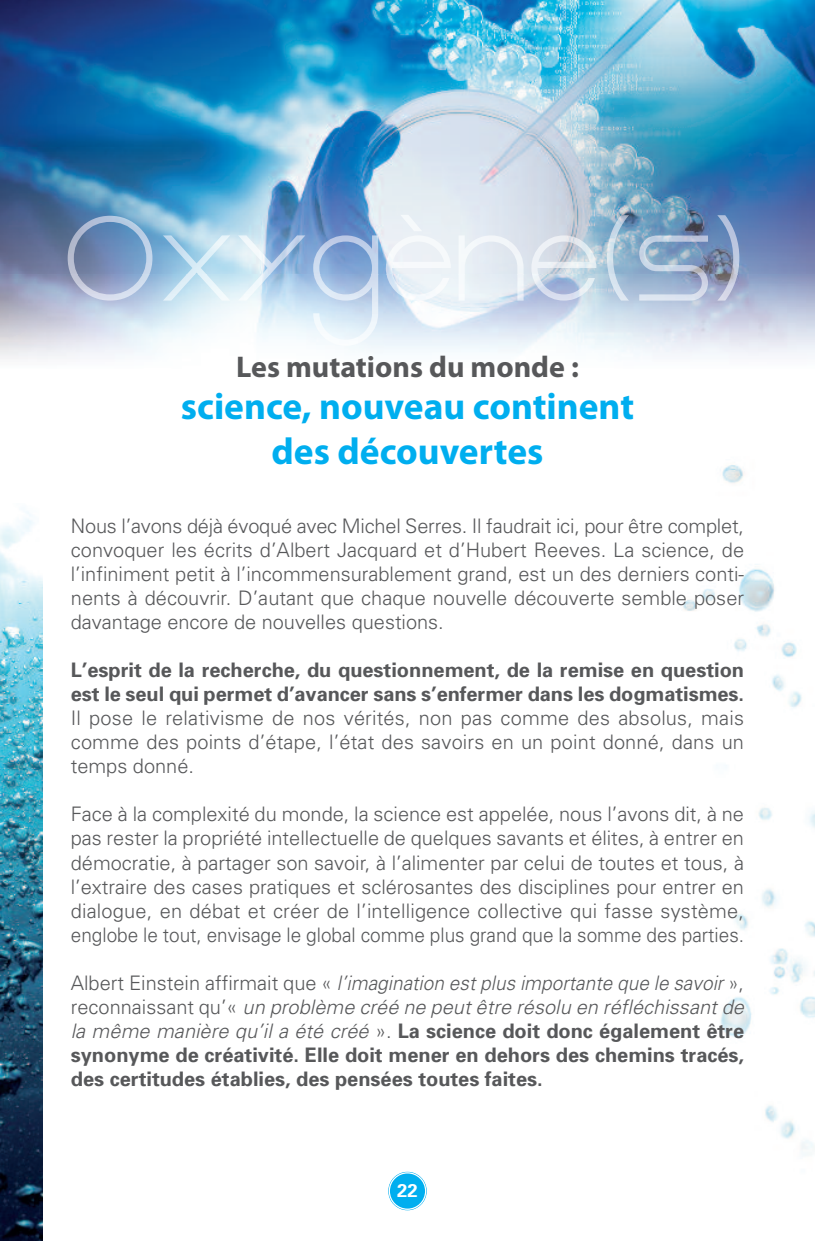
<style>
.page{position:relative;width:815px;height:1241px;background:#fff}
.page>*{position:absolute;margin:0;border:0;box-sizing:border-box;transform-origin:0 0}
.t1{font:700 37.5px/45px "Myriad Pro";color:#00aeef;text-align:center}
.t2{font:700 30px "Myriad Pro";color:#57585a}
.t3{font:300 20px/24px "Univers";color:#57585a;text-align:justify}
.t4{font:700 20px/24px "Univers";color:#57585a}
.t5{font:700 18.5px "Univers";color:#fff}
.s1{font-weight:300}
.s2{font-weight:300;font-style:italic}
</style>
<div class="page">
<img style="left:683px;top:465px;width:132px;height:691px">
<img style="left:0;top:0;width:815px;height:147px">
<img style="left:0;top:147px;width:815px;height:212px">
<img style="left:814px;top:275px;width:1px;height:93px">
<img style="left:0;top:511px;width:43px;height:729px">
<img style="left:68px;top:215px;width:671px;height:60px">
<img style="left:70px;top:275px;width:668px;height:71px">
<div style="left:390px;top:1173px;width:35px;height:35px;background:#00aeef;border-radius:50%"></div>
<div style="left:388px;top:1171px;width:39px;height:39px;border:1px solid #00aeef;border-radius:50%"></div>
<h2 class="t2" style="left:236px;top:356px;width:344px">Les mutations du monde :</h2>
<h1 class="t1" style="left:181px;top:386px;width:455px">science, nouveau continent des découvertes</h1>
<p class="t3" style="left:71px;top:516px;width:675px">Nous l’avons déjà évoqué avec Michel Serres. Il faudrait ici, pour être complet, convoquer les écrits d’Albert Jacquard et d’Hubert Reeves. La science, de l’infiniment petit à l’incommensurablement grand, est un des derniers conti&shy;nents à découvrir. D’autant que chaque nouvelle découverte semble poser davantage encore de nouvelles questions.</p>
<p class="t4" style="left:71px;top:660px;width:675px">L’esprit de la recherche, du questionnement, de la remise en question est le seul qui permet d’avancer sans s’enfermer dans les dogmatismes.</p>
<p class="t3" style="left:71px;top:708px;width:675px">Il pose le relativisme de nos vérités, non pas comme des absolus, mais comme des points d’étape, l’état des savoirs en un point donné, dans un temps donné.</p>
<p class="t3" style="left:71px;top:804px;width:675px">Face à la complexité du monde, la science est appelée, nous l’avons dit, à ne pas rester la propriété intellectuelle de quelques savants et élites, à entrer en démocratie, à partager son savoir, à l’alimenter par celui de toutes et tous, à l’extraire des cases pratiques et sclérosantes des disciplines pour entrer en dialogue, en débat et créer de l’intelligence collective qui fasse système, englobe le tout, envisage le global comme plus grand que la somme des parties.</p>
<p class="t4" style="left:71px;top:972px;width:675px;text-align:justify"><span class="s1">Albert Einstein affirmait que «</span> <span class="s2">l’imagination est plus importante que le savoir</span> <span class="s1">», reconnaissant qu’«</span> <span class="s2">un problème créé ne peut être résolu en réfléchissant de la même manière qu’il a été créé</span> <span class="s1">».</span> La science doit donc également être synonyme de créativité. Elle doit mener en dehors des chemins tracés, des certitudes établies, des pensées toutes faites.</p>
<p class="t5" style="left:397px;top:1183px;width:22px">22</p>
</div>
